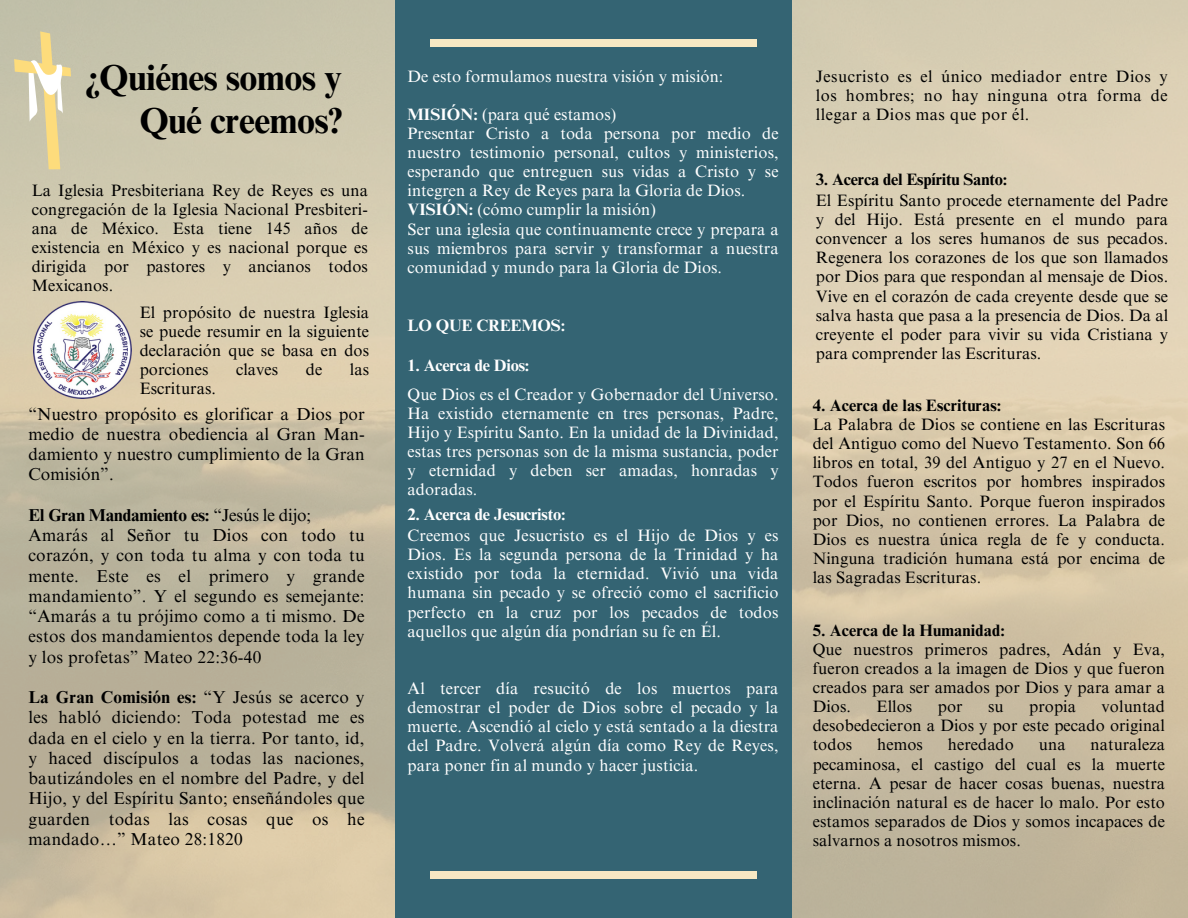
<style>
.page{position:relative;width:1188px;height:918px;background:#fff}
.page>*{position:absolute;margin:0;border:0;box-sizing:border-box;transform-origin:0 0}
.t1{font:700 36px/42.8px "Times NRMT Pro";letter-spacing:-.01em;color:#000;text-align:right}
.t2{font:17.25px/20.2px "Times NRMT Pro";letter-spacing:.015em;color:#000;text-align:justify}
.t3{font:700 17.25px "Times NRMT Pro";letter-spacing:-.01em;color:#000}
.t4{font:16.5px/19.2px "Times NRMT Pro";letter-spacing:.005em;color:#000;text-align:justify}
.t5{font:16.5px/19.2px "Times NRMT Pro";letter-spacing:.005em;color:#fff;text-align:justify}
.t6{font:700 16.5px "Times NRMT Pro";letter-spacing:.005em;color:#000}
.t7{font:700 16.5px "Times NRMT Pro";letter-spacing:-.01em;color:#fff}
.s1{font-weight:400}
.s2{font-weight:700}
</style>
<div class="page">
<img style="left:0;top:0;width:1188px;height:918px">
<div style="left:396px;top:0;width:396px;height:918px;background:#346473"></div>
<div style="left:431px;top:39px;width:326px;height:8px;background:#f7e8c3"></div>
<div style="left:431px;top:871px;width:326px;height:8px;background:#f7e8c3"></div>
<img style="left:33px;top:301px;width:98px;height:98px">
<svg style="left:14px;top:31px;width:57px;height:138px"></svg>
<p class="t1" style="left:86px;top:61px;width:258px">¿Quiénes somos y<br>Qué creemos?</p>
<p class="t4" style="left:32px;top:182px;width:338px">La Iglesia Presbiteriana Rey de Reyes es una congregación de la Iglesia Nacional Presbiteri&shy;ana de México. Esta tiene 145 años de existencia en México y es nacional porque es dirigida por pastores y ancianos todos Mexicanos.</p>
<p class="t4" style="left:140px;top:304px;width:231px">El propósito de nuestra Iglesia se puede resumir en la siguiente declaración que se basa en dos porciones</p>
<p class="t4" style="left:236px;top:362px;width:44px">claves</p>
<p class="t4" style="left:306px;top:362px;width:18px">de</p>
<p class="t4" style="left:350px;top:362px;width:21px">las</p>
<p class="t4" style="left:140px;top:381px;width:78px">Escrituras.</p>
<p class="t2" style="left:28px;top:406px;width:338px">“Nuestro propósito es glorificar a Dios por medio de nuestra obediencia al Gran Man&shy;damiento y nuestro cumplimiento de la Gran Comisión”.</p>
<p class="t3" style="left:28px;top:509px;width:284px">El Gran Mandamiento es: <span class="s1">“Jesús le dijo;</span></p>
<p class="t2" style="left:28px;top:527px;width:338px">Amarás al Señor tu Dios con todo tu corazón, y con toda tu alma y con toda tu mente. Este es el primero y grande mandamiento”. Y el segundo es semejante: “Amarás a tu prójimo como a ti mismo. De estos dos mandamientos depende toda la ley y los profetas” Mateo 22:36-40</p>
<p class="t2" style="left:28px;top:689px;width:338px"><span class="s2">La Gran Comisión es:</span> “Y Jesús se acerco y les habló diciendo: Toda potestad me es dada en el cielo y en la tierra. Por tanto, id, y haced discípulos a todas las naciones, bautizándoles en el nombre del Padre, y del Hijo, y del Espíritu Santo; enseñándoles que guarden todas las cosas que os he mandado…” Mateo 28:1820</p>
<p class="t5" style="left:408px;top:68px;width:317px">De esto formulamos nuestra visión y misión:</p>
<p class="t5" style="left:408px;top:107px;width:210px"><span class="s2">MISIÓN:</span> (para qué estamos)</p>
<p class="t5" style="left:408px;top:126px;width:373px">Presentar Cristo a toda persona por medio de nuestro testimonio personal, cultos y ministerios, esperando que entreguen sus vidas a Cristo y se integren a Rey de Reyes para la Gloria de Dios.</p>
<p class="t5" style="left:408px;top:202px;width:250px"><span class="s2">VISIÓN:</span> (cómo cumplir la misión)</p>
<p class="t5" style="left:408px;top:221px;width:373px">Ser una iglesia que continuamente crece y prepara a sus miembros para servir y transformar a nuestra comunidad y mundo para la Gloria de Dios.</p>
<p class="t7" style="left:408px;top:319px;width:159px">LO QUE CREEMOS:</p>
<p class="t7" style="left:408px;top:359px;width:123px">1. Acerca de Dios:</p>
<p class="t5" style="left:408px;top:387px;width:373px">Que Dios es el Creador y Gobernador del Universo.<br>Ha existido eternamente en tres personas, Padre, Hijo y Espíritu Santo. En la unidad de la Divinidad, estas tres personas son de la misma sustancia, poder y eternidad y deben ser amadas, honradas y adoradas.</p>
<p class="t7" style="left:408px;top:508px;width:159px">2. Acerca de Jesucristo:</p>
<p class="t5" style="left:408px;top:528px;width:372px">Creemos que Jesucristo es el Hijo de Dios y es Dios. Es la segunda persona de la Trinidad y ha existido por toda la eternidad. Vivió una vida humana sin pecado y se ofreció como el sacrificio perfecto en la cruz por los pecados de todos aquellos que algún día pondrían su fe en Él.</p>
<p class="t5" style="left:408px;top:681px;width:372px">Al tercer día resucitó de los muertos para demostrar el poder de Dios sobre el pecado y la muerte. Ascendió al cielo y está sentado a la diestra del Padre. Volverá algún día como Rey de Reyes, para poner fin al mundo y hacer justicia.</p>
<p class="t4" style="left:816px;top:68px;width:353px">Jesucristo es el único mediador entre Dios y los hombres; no hay ninguna otra forma de llegar a Dios mas que por él.</p>
<p class="t6" style="left:816px;top:173px;width:193px">3. Acerca del Espíritu Santo:</p>
<p class="t4" style="left:816px;top:193px;width:354px">El Espíritu Santo procede eternamente del Padre y del Hijo. Está presente en el mundo para convencer a los seres humanos de sus pecados.<br>Regenera los corazones de los que son llamados por Dios para que respondan al mensaje de Dios.<br>Vive en el corazón de cada creyente desde que se salva hasta que pasa a la presencia de Dios. Da al creyente el poder para vivir su vida Cristiana y para comprender las Escrituras.</p>
<p class="t6" style="left:813px;top:399px;width:190px">4. Acerca de las Escrituras:</p>
<p class="t4" style="left:813px;top:417px;width:354px">La Palabra de Dios se contiene en las Escrituras del Antiguo como del Nuevo Testamento. Son 66 libros en total, 39 del Antiguo y 27 en el Nuevo.<br>Todos fueron escritos por hombres inspirados por el Espíritu Santo. Porque fueron inspirados por Dios, no contienen errores. La Palabra de Dios es nuestra única regla de fe y conducta.<br>Ninguna tradición humana está por encima de las Sagradas Escrituras.</p>
<h1 class="t6" style="left:813px;top:624px;width:194px">5. Acerca de la Humanidad:</h1>
<p class="t4" style="left:813px;top:642px;width:354px">Que nuestros primeros padres, Adán y Eva, fueron creados a la imagen de Dios y que fueron creados para ser amados por Dios y para amar a Dios.</p>
<p class="t4" style="left:877px;top:699px;width:37px">Ellos</p>
<p class="t4" style="left:938px;top:699px;width:26px">por</p>
<p class="t4" style="left:988px;top:699px;width:17px">su</p>
<p class="t4" style="left:1029px;top:699px;width:48px">propia</p>
<p class="t4" style="left:813px;top:699px;width:354px;text-indent:289px">voluntad desobedecieron a Dios y por este pecado original todos</p>
<p class="t4" style="left:813px;top:737px;width:354px;text-indent:278px">naturaleza pecaminosa, el castigo del cual es la muerte eterna. A pesar de hacer cosas buenas, nuestra inclinación natural es de hacer lo malo. Por esto estamos separados de Dios y somos incapaces de salvarnos a nosotros mismos.</p>
<p class="t4" style="left:877px;top:737px;width:47px">hemos</p>
<p class="t4" style="left:948px;top:737px;width:68px">heredado</p>
<p class="t4" style="left:1039px;top:737px;width:28px">una</p>
</div>
